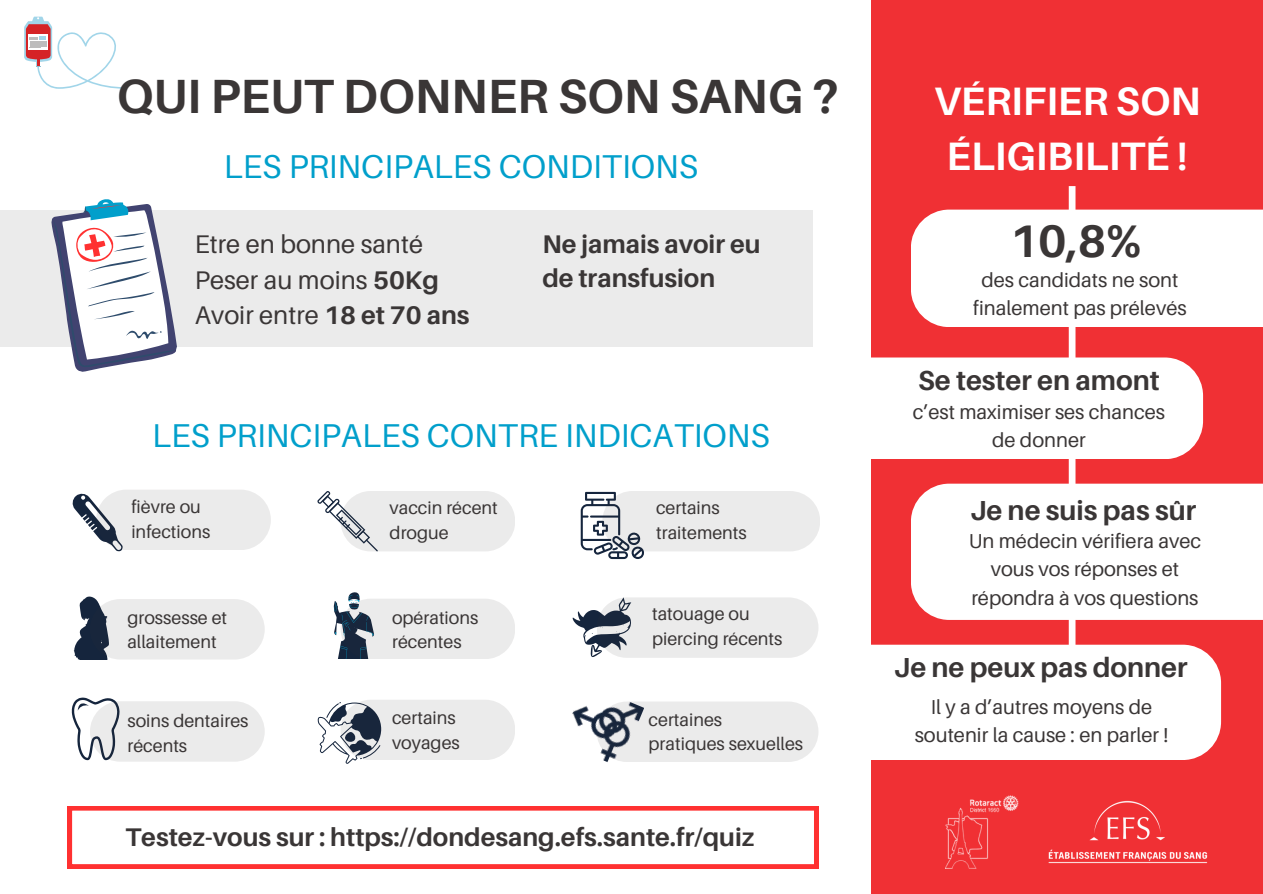
<style>
.page{position:relative;width:1263px;height:894px;background:#fff}
.page>*{position:absolute;margin:0;border:0;box-sizing:border-box;transform-origin:0 0}
.t1{font:700 48px "Aileron";color:#3a3636}
.t2{font:700 45.6px "Aileron";color:#3a3636}
.t3{font:700 39.6px/54.8px "Aileron";color:#fff;text-align:center}
.t4{font:33px "Aileron";color:#019fcb}
.t5{font:700 27.45px "Aileron";color:#3a3636}
.t6{font:700 25.5px/34.8px "Aileron";color:#3a3636}
.t7{font:25.5px "Aileron";color:#3a3636}
.t8{font:20.1px/28.2px "Aileron";color:#3a3636;text-align:center}
.t9{font:18px/24.8px "Aileron";color:#3a3636}
.s1{font-weight:700}
</style>
<div class="page">
<svg style="left:68px;top:806px;width:750px;height:62px"></svg>
<svg style="left:24px;top:17px;width:103px;height:73px"></svg>
<div style="left:871px;top:0;width:392px;height:893px;background:#f03034"></div>
<div style="left:1069px;top:186px;width:6px;height:497px;background:#fff"></div>
<div style="left:911px;top:209px;width:352px;height:118px;background:#fff"></div>
<div style="left:830px;top:357px;width:373px;height:102px;background:#fff;border-radius:38px"></div>
<div style="left:911px;top:483px;width:352px;height:136px;background:#fff"></div>
<div style="left:830px;top:644px;width:391px;height:115px;background:#fff;border-radius:38px"></div>
<img style="left:945px;top:795px;width:73px;height:73px">
<img style="left:1048px;top:800px;width:160px;height:64px">
<div style="left:0;top:210px;width:812px;height:136px;background:#ebebeb"></div>
<svg style="left:24px;top:199px;width:179px;height:173px"></svg>
<img style="left:572px;top:706px;width:72px;height:56px">
<svg style="left:72px;top:490px;width:199px;height:62px"></svg>
<svg style="left:317px;top:491px;width:198px;height:60px"></svg>
<svg style="left:581px;top:491px;width:239px;height:68px"></svg>
<svg style="left:74px;top:596px;width:191px;height:63px"></svg>
<svg style="left:334px;top:592px;width:181px;height:67px"></svg>
<svg style="left:573px;top:597px;width:245px;height:60px"></svg>
<svg style="left:72px;top:697px;width:193px;height:64px"></svg>
<svg style="left:317px;top:700px;width:198px;height:63px"></svg>
<svg style="left:597px;top:701px;width:221px;height:60px"></svg>
<p class="t1" style="left:117px;top:67px;width:723px">QUI PEUT DONNER SON SANG ?</p>
<p class="t4" style="left:224px;top:146px;width:476px">LES PRINCIPALES CONDITIONS</p>
<p class="t7" style="left:195px;top:228px;width:230px">Etre en bonne santé</p>
<p class="t7" style="left:195px;top:264px;width:245px">Peser au moins <span class="s1">50Kg</span></p>
<p class="t7" style="left:195px;top:299px;width:276px">Avoir entre <span class="s1">18 et 70 ans</span></p>
<p class="t6" style="left:542px;top:226px;width:220px">Ne jamais avoir eu de transfusion</p>
<p class="t4" style="left:152px;top:414px;width:619px">LES PRINCIPALES CONTRE INDICATIONS</p>
<p class="t9" style="left:131px;top:494px;width:71px">fièvre ou</p>
<p class="t9" style="left:131px;top:518px;width:80px">infections</p>
<p class="t9" style="left:390px;top:495px;width:110px">vaccin récent</p>
<p class="t9" style="left:390px;top:520px;width:61px">drogue</p>
<p class="t9" style="left:127px;top:604px;width:101px">grossesse et allaitement</p>
<p class="t9" style="left:392px;top:604px;width:88px">opérations</p>
<p class="t9" style="left:392px;top:629px;width:71px">récentes</p>
<p class="t9" style="left:127px;top:707px;width:123px">soins dentaires récents</p>
<p class="t9" style="left:392px;top:705px;width:65px">certains</p>
<p class="t9" style="left:392px;top:729px;width:69px">voyages</p>
<p class="t9" style="left:656px;top:495px;width:65px">certains</p>
<p class="t9" style="left:656px;top:520px;width:92px">traitements</p>
<p class="t9" style="left:652px;top:601px;width:132px">tatouage ou piercing récents</p>
<p class="t9" style="left:649px;top:706px;width:75px">certaines</p>
<p class="t9" style="left:649px;top:731px;width:156px">pratiques sexuelles</p>
<p class="t6" style="left:125px;top:819px;width:631px">Testez-vous sur : https://dondesang.efs.sante.fr/quiz</p>
<p class="t3" style="left:934px;top:73px;width:268px">VÉRIFIER SON<br>ÉLIGIBILITÉ !</p>
<p class="t2" style="left:1010px;top:213px;width:133px">10,8%</p>
<p class="t8" style="left:973px;top:265px;width:215px">des candidats ne sont finalement pas prélevés</p>
<p class="t5" style="left:918px;top:363px;width:243px">Se tester en amont</p>
<p class="t8" style="left:913px;top:397px;width:254px">c’est maximiser ses chances de donner</p>
<p class="t5" style="left:970px;top:493px;width:228px">Je ne suis pas sûr</p>
<p class="t8" style="left:969px;top:526px;width:234px">Un médecin vérifiera avec vous vos réponses et répondra à vos questions</p>
<p class="t5" style="left:894px;top:650px;width:295px">Je ne peux pas donner</p>
<p class="t8" style="left:915px;top:691px;width:255px">Il y a d’autres moyens de soutenir la cause : en parler !</p>
</div>
